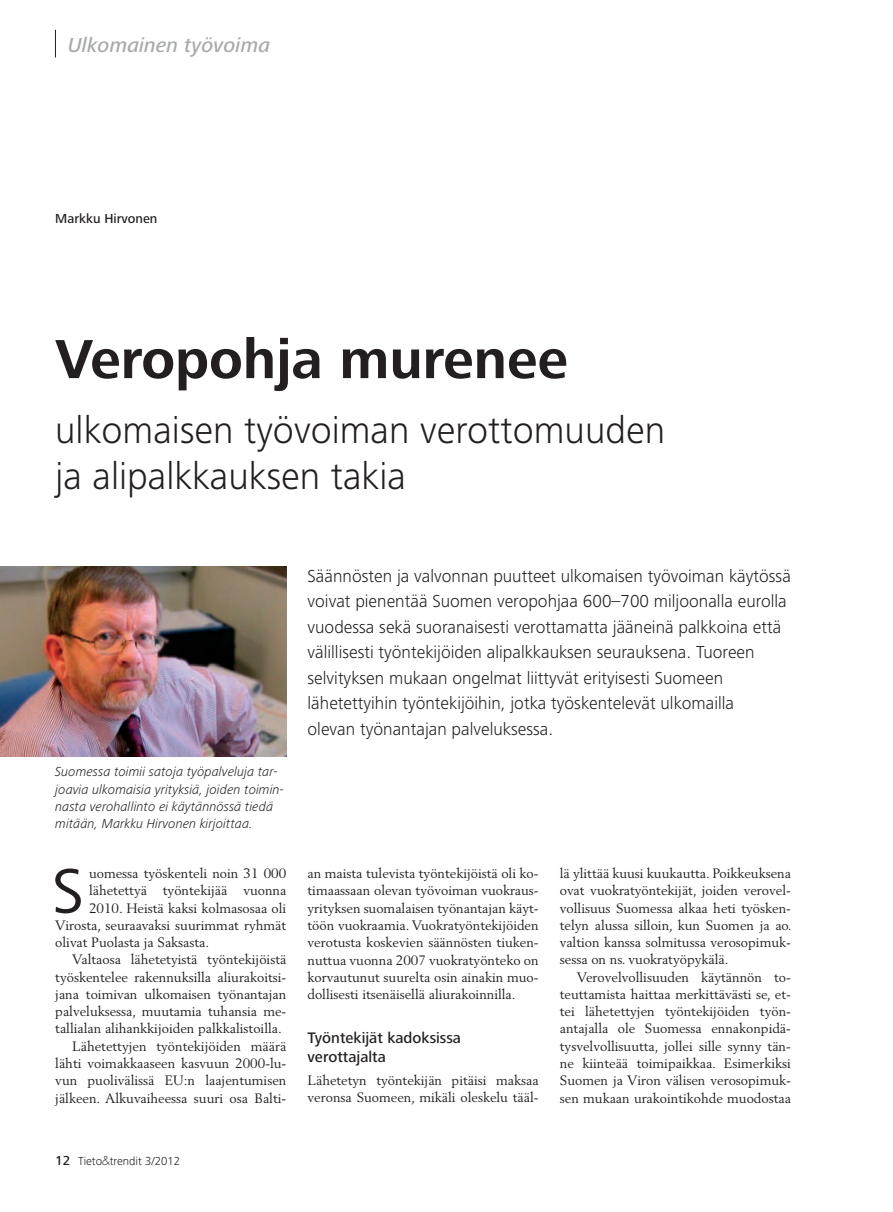
<style>
.page{position:relative;width:893px;height:1212px;background:#fff}
.page>*{position:absolute;margin:0;border:0;box-sizing:border-box;transform-origin:0 0}
.LEIPIS_Anfangi{font:65.25px "Frutiger Next LT";color:#231f20}
.OTSIKKO_26pt{font:700 57px "Frutiger Next LT";color:#231f20}
.OTSIKKO_16pt{font:300 39px/46.8px "Frutiger Next LT";color:#231f20}
.t1{font:italic 500 21px "Frutiger Next LT";color:#a9abab}
.INGRESSI{font:300 18px/25.5px "Frutiger Next LT";color:#231f20}
.VÄLIOTSIKKO_1-2_rivi{font:500 15.75px/18.8px "Frutiger Next LT";color:#231f20}
.LEIPIS{font:13.5px/17.2px "Berling";color:#231f20;text-align:justify}
.LEIPIS_ei_sis{font:13.5px/17.2px "Berling";color:#231f20}
.KUVATEKSTI_taulukon{font:italic 300 13.5px/17.2px "Frutiger Next LT";color:#231f20}
.LEIPIS_Anfangi-2{font:13.5px "Berling";color:#231f20}
.KIRJOITTAJA{font:500 13.5px "Frutiger Next LT";color:#231f20}
.t2{font:300 12px "Frutiger Next LT";color:#231f20}
.s1{font-weight:500;font-size:13.5px}
.s2{font-family:"Futura"}
</style>
<div class="page">
<svg style="left:55px;top:30px;width:1px;height:27px"></svg>
<img style="left:0;top:567px;width:286px;height:189px">
<p class="t1" style="left:68px;top:34px;width:204px">Ulkomainen työvoima</p>
<p class="KIRJOITTAJA" style="left:55px;top:211px;width:104px">Markku Hirvonen</p>
<p class="OTSIKKO_26pt" style="left:55px;top:327px;width:514px">Veropohja murenee</p>
<p class="OTSIKKO_16pt" style="left:55px;top:406px;width:611px">ulkomaisen työvoiman verottomuuden ja alipalkkauksen takia</p>
<p class="KUVATEKSTI_taulukon" style="left:55px;top:763px;width:230px">Suomessa toimii satoja työpalveluja tar&shy;joavia ulkomaisia yrityksiä, joiden toimin&shy;nasta verohallinto ei käytännössä tiedä mitään, Markku Hirvonen kirjoittaa.</p>
<p class="LEIPIS_Anfangi" style="left:52px;top:855px;width:33px">S</p>
<p class="LEIPIS_Anfangi-2" style="left:89px;top:865px;width:199px">uomessa työskenteli noin 31 000</p>
<p class="LEIPIS_Anfangi-2" style="left:89px;top:882px;width:199px">lähetettyä työntekijää vuonna</p>
<p class="LEIPIS_Anfangi-2" style="left:89px;top:900px;width:199px">2010. Heistä kaksi kolmasosaa oli</p>
<p class="LEIPIS_Anfangi-2" style="left:55px;top:917px;width:233px">Virosta, seuraavaksi suurimmat ryhmät</p>
<p class="LEIPIS_Anfangi-2" style="left:55px;top:934px;width:156px">olivat Puolasta ja Saksasta.</p>
<p class="LEIPIS" style="left:55px;top:951px;width:233px;text-indent:17px">Valtaosa lähetetyistä työntekijöistä työskentelee rakennuksilla aliurakoitsi&shy;jana toimivan ulkomaisen työnantajan palveluksessa, muutamia tuhansia me&shy;tallialan alihankkijoiden palkkalistoilla.</p>
<p class="LEIPIS" style="left:55px;top:1037px;width:233px;text-indent:17px">Lähetettyjen työntekijöiden määrä lähti voimakkaaseen kasvuun 2000-lu&shy;vun puolivälissä EU:n laajentumisen jälkeen. Alkuvaiheessa suuri osa Balti-</p>
<p class="t2" style="left:55px;top:1154px;width:126px"><span class="s1">12</span> Tieto<span class="s2">&amp;</span>trendit 3/2012</p>
<p class="INGRESSI" style="left:308px;top:563px;width:485px">Säännösten ja valvonnan puutteet ulkomaisen työvoiman käytössä voivat pienentää Suomen veropohjaa 600–700 miljoonalla eurolla vuodessa sekä suoranaisesti verottamatta jääneinä palkkoina että välillisesti työntekijöiden alipalkkauksen seurauksena. Tuoreen selvityksen mukaan ongelmat liittyvät erityisesti Suomeen lähetettyihin työntekijöihin, jotka työskentelevät ulkomailla<br>olevan työnantajan palveluksessa.</p>
<p class="LEIPIS" style="left:308px;top:865px;width:233px">an maista tulevista työntekijöistä oli ko&shy;timaassaan olevan työvoiman vuokraus&shy;yrityksen suomalaisen työnantajan käyt&shy;töön vuokraamia. Vuokratyöntekijöiden verotusta koskevien säännösten tiuken&shy;nuttua vuonna 2007 vuokratyönteko on korvautunut suurelta osin ainakin muo&shy;dollisesti itsenäisellä aliurakoinnilla.</p>
<p class="VÄLIOTSIKKO_1-2_rivi" style="left:308px;top:1028px;width:155px">Työntekijät kadoksissa verottajalta</p>
<p class="LEIPIS_ei_sis" style="left:308px;top:1072px;width:233px">Lähetetyn työntekijän pitäisi maksaa veronsa Suomeen, mikäli oleskelu tääl-</p>
<p class="LEIPIS_ei_sis" style="left:560px;top:865px;width:233px;text-align:justify">lä ylittää kuusi kuukautta. Poikkeuksena ovat vuokratyöntekijät, joiden verovel&shy;vollisuus Suomessa alkaa heti työsken&shy;telyn alussa silloin, kun Suomen ja ao. valtion kanssa solmitussa verosopimuk&shy;sessa on ns. vuokratyöpykälä.</p>
<p class="LEIPIS" style="left:560px;top:968px;width:233px;text-indent:17px">Verovelvollisuuden käytännön to&shy;teuttamista haittaa merkittävästi se, et&shy;tei lähetettyjen työntekijöiden työn&shy;antajalla ole Suomessa ennakonpidä&shy;tysvelvollisuutta, jollei sille synny tän&shy;ne kiinteää toimipaikkaa. Esimerkiksi Suomen ja Viron välisen verosopimuk&shy;sen mukaan urakointikohde muodostaa</p>
</div>
